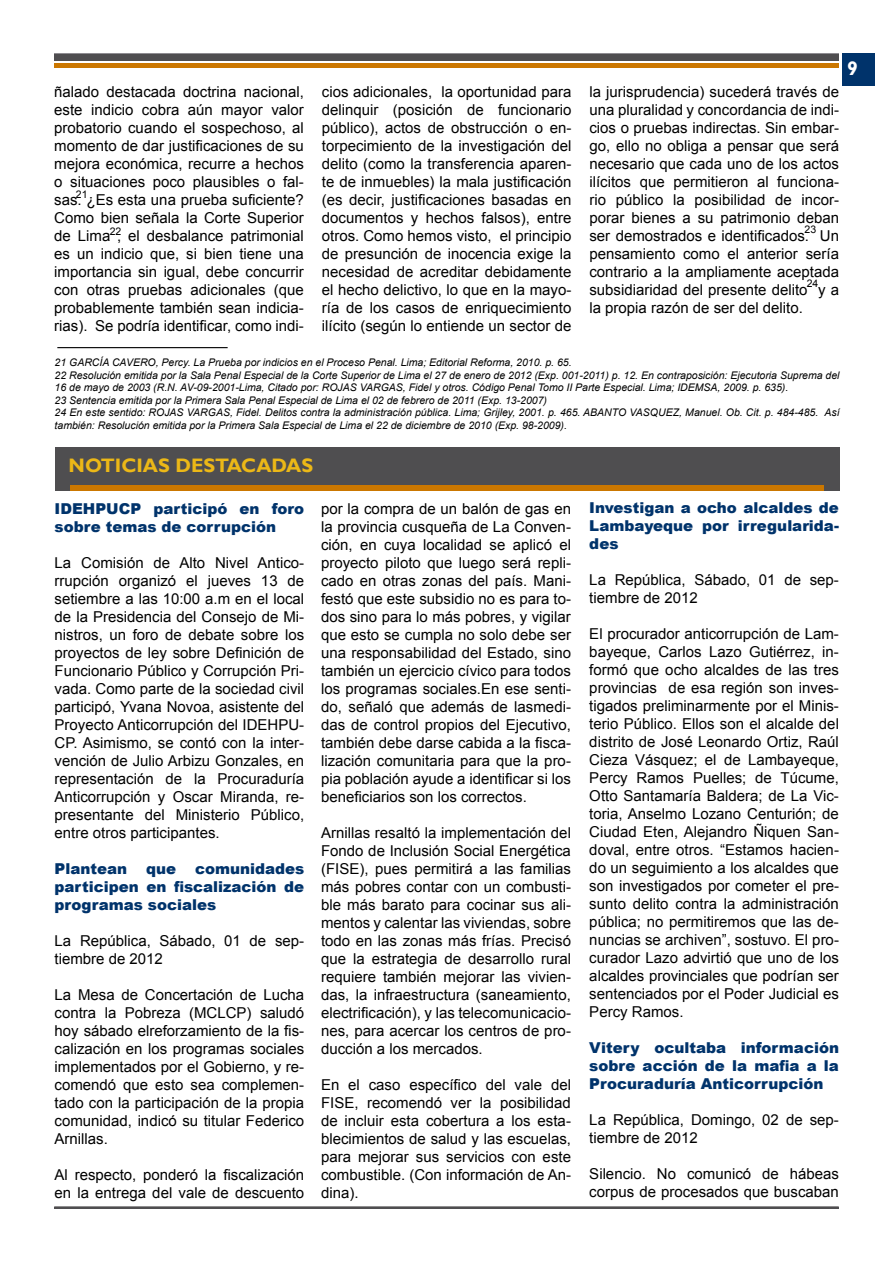
<style>
.page{position:relative;width:893px;height:1263px;background:#fff}
.page>*{position:absolute;margin:0;border:0;box-sizing:border-box;transform-origin:0 0}
.t1{font:700 19.5px "Gill Sans";color:#ecb817}
.t2{font:700 19.5px "Gill Sans";color:#fff}
.t3{font:15px/18px "Arial";color:#000;text-align:justify}
.t4{font:900 15px/18px "Arial";color:#00336b;text-align:justify}
.t5{font:italic 10.5px/12.6px "Arial";color:#000}
.t6{font:10.5px "Arial";color:#000}
</style>
<div class="page">
<div style="left:54px;top:1207px;width:785px;height:2px;border:2px solid #4f4e50"></div>
<div style="left:842px;top:53px;width:33px;height:33px;background:#00336b"></div>
<hr style="left:57px;top:347px;width:171px;height:1px;background:#000">
<div style="left:55px;top:447px;width:785px;height:44px;background:#4f4e50"></div>
<div style="left:70px;top:485px;width:753px;height:5px;background:#cb7700"></div>
<div style="left:54px;top:63px;width:785px;height:5px;background:#cb7700"></div>
<div style="left:54px;top:54px;width:785px;height:7px;background:#4f4e50"></div>
<p class="t3" style="left:54px;top:83px;width:251px">ñalado destacada doctrina nacional, este indicio cobra aún mayor valor probatorio cuando el sospechoso, al momento de dar justificaciones de su mejora económica, recurre a hechos o situaciones poco plausibles o fal&shy;sas. ¿Es esta una prueba suficiente?<br>Como bien señala la Corte Superior de Lima , el desbalance patrimonial es un indicio que, si bien tiene una importancia sin igual, debe concurrir con otras pruebas adicionales (que probablemente también sean indicia&shy;rias). Se podría identificar, como indi-</p>
<p class="t3" style="left:322px;top:83px;width:251px">cios adicionales, la oportunidad para delinquir (posición de funcionario público), actos de obstrucción o en&shy;torpecimiento de la investigación del delito (como la transferencia aparen&shy;te de inmuebles) la mala justificación (es decir, justificaciones basadas en documentos y hechos falsos), entre otros. Como hemos visto, el principio de presunción de inocencia exige la necesidad de acreditar debidamente el hecho delictivo, lo que en la mayo&shy;ría de los casos de enriquecimiento ilícito (según lo entiende un sector de</p>
<p class="t3" style="left:589px;top:83px;width:251px">la jurisprudencia) sucederá través de una pluralidad y concordancia de indi&shy;cios o pruebas indirectas. Sin embar&shy;go, ello no obliga a pensar que será necesario que cada uno de los actos ilícitos que permitieron al funciona&shy;rio público la posibilidad de incor&shy;porar bienes a su patrimonio deban ser demostrados e identificados. Un pensamiento como el anterior sería contrario a la ampliamente aceptada subsidiaridad del presente delito y a la propia razón de ser del delito.</p>
<p class="t6" style="left:76px;top:187px;width:13px">21</p>
<p class="t6" style="left:110px;top:225px;width:13px">22</p>
<p class="t6" style="left:804px;top:222px;width:13px">23</p>
<p class="t6" style="left:807px;top:277px;width:13px">24</p>
<h1 class="t2" style="left:847px;top:57px;width:12px">9</h1>
<p class="t5" style="left:55px;top:356px;width:786px">21 GARCÍA CAVERO, Percy. La Prueba por indicios en el Proceso Penal. Lima; Editorial Reforma, 2010. p. 65.<br>22 Resolución emitida por la Sala Penal Especial de la Corte Superior de Lima el 27 de enero de 2012 (Exp. 001-2011) p. 12. En contraposición: Ejecutoria Suprema del 16 de mayo de 2003 (R.N. AV-09-2001-Lima, Citado por: ROJAS VARGAS, Fidel y otros. Código Penal Tomo II Parte Especial. Lima; IDEMSA, 2009. p. 635).<br>23 Sentencia emitida por la Primera Sala Penal Especial de Lima el 02 de febrero de 2011 (Exp. 13-2007)<br>24 En este sentido: ROJAS VARGAS, Fidel. Delitos contra la administración pública. Lima; Grijley, 2001. p. 465. ABANTO VASQUEZ, Manuel. Ob. Cit. p. 484-485. Así también: Resolución emitida por la Primera Sala Especial de Lima el 22 de diciembre de 2010 (Exp. 98-2009).</p>
<h1 class="t1" style="left:69px;top:454px;width:246px">NOTICIAS DESTACADAS</h1>
<p class="t4" style="left:589px;top:498px;width:251px">Investigan a ocho alcaldes de Lambayeque por irregularida&shy;des</p>
<p class="t3" style="left:589px;top:571px;width:251px">La República, Sábado, 01 de sep&shy;tiembre de 2012</p>
<p class="t3" style="left:589px;top:625px;width:251px">El procurador anticorrupción de Lam&shy;bayeque, Carlos Lazo Gutiérrez, in&shy;formó que ocho alcaldes de las tres provincias de esa región son inves&shy;tigados preliminarmente por el Minis&shy;terio Público. Ellos son el alcalde del distrito de José Leonardo Ortiz, Raúl Cieza Vásquez; el de Lambayeque, Percy Ramos Puelles; de Túcume, Otto Santamaría Baldera; de La Vic&shy;toria, Anselmo Lozano Centurión; de Ciudad Eten, Alejandro Ñiquen San&shy;doval, entre otros. “Estamos hacien&shy;do un seguimiento a los alcaldes que son investigados por cometer el pre&shy;sunto delito contra la administración pública; no permitiremos que las de&shy;nuncias se archiven”, sostuvo. El pro&shy;curador Lazo advirtió que uno de los alcaldes provinciales que podrían ser sentenciados por el Poder Judicial es Percy Ramos.</p>
<p class="t4" style="left:589px;top:1038px;width:251px">Vitery ocultaba información sobre acción de la mafia a la Procuraduría Anticorrupción</p>
<p class="t3" style="left:589px;top:1111px;width:251px">La República, Domingo, 02 de sep&shy;tiembre de 2012</p>
<p class="t3" style="left:589px;top:1165px;width:251px">Silencio. No comunicó de hábeas corpus de procesados que buscaban</p>
<p class="t4" style="left:55px;top:499px;width:251px">IDEHPUCP participó en foro sobre temas de corrupción</p>
<p class="t3" style="left:55px;top:554px;width:251px">La Comisión de Alto Nivel Antico&shy;rrupción organizó el jueves 13 de setiembre a las 10:00 a.m en el local de la Presidencia del Consejo de Mi&shy;nistros, un foro de debate sobre los proyectos de ley sobre Definición de Funcionario Público y Corrupción Pri&shy;vada. Como parte de la sociedad civil participó, Yvana Novoa, asistente del Proyecto Anticorrupción del IDEHPU-CP. Asimismo, se contó con la inter&shy;vención de Julio Arbizu Gonzales, en representación de la Procuraduría Anticorrupción y Oscar Miranda, re&shy;presentante del Ministerio Público, entre otros participantes.</p>
<p class="t4" style="left:55px;top:859px;width:74px">Plantean</p>
<p class="t4" style="left:146px;top:859px;width:32px">que</p>
<p class="t3" style="left:321px;top:500px;width:251px">por la compra de un balón de gas en la provincia cusqueña de La Conven&shy;ción, en cuya localidad se aplicó el proyecto piloto que luego será repli&shy;cado en otras zonas del país. Mani&shy;festó que este subsidio no es para to&shy;dos sino para lo más pobres, y vigilar que esto se cumpla no solo debe ser una responsabilidad del Estado, sino también un ejercicio cívico para todos los programas sociales.En ese senti&shy;do, señaló que además de lasmedi&shy;das de control propios del Ejecutivo, también debe darse cabida a la fisca&shy;lización comunitaria para que la pro&shy;pia población ayude a identificar si los beneficiarios son los correctos.</p>
<p class="t3" style="left:321px;top:824px;width:251px">Arnillas resaltó la implementación del Fondo de Inclusión Social Energética (FISE), pues permitirá a las familias más pobres contar con un combusti&shy;ble más barato para cocinar sus ali&shy;mentos y calentar las viviendas, sobre todo en las zonas más frías. Precisó que la estrategia de desarrollo rural requiere también mejorar las vivien&shy;das, la infraestructura (saneamiento, electrificación), y las telecomunicacio&shy;nes, para acercar los centros de pro&shy;ducción a los mercados.</p>
<p class="t3" style="left:321px;top:1076px;width:251px">En el caso específico del vale del FISE, recomendó ver la posibilidad de incluir esta cobertura a los esta&shy;blecimientos de salud y las escuelas, para mejorar sus servicios con este combustible. (Con información de An&shy;dina).</p>
<p class="t4" style="left:55px;top:859px;width:251px;text-indent:140px">comunidades participen en fiscalización de programas sociales</p>
<p class="t3" style="left:55px;top:932px;width:251px">La República, Sábado, 01 de sep&shy;tiembre de 2012</p>
<p class="t3" style="left:55px;top:986px;width:251px">La Mesa de Concertación de Lucha contra la Pobreza (MCLCP) saludó hoy sábado elreforzamiento de la fis&shy;calización en los programas sociales implementados por el Gobierno, y re&shy;comendó que esto sea complemen&shy;tado con la participación de la propia comunidad, indicó su titular Federico Arnillas.</p>
<p class="t3" style="left:55px;top:1166px;width:251px">Al respecto, ponderó la fiscalización en la entrega del vale de descuento</p>
</div>
